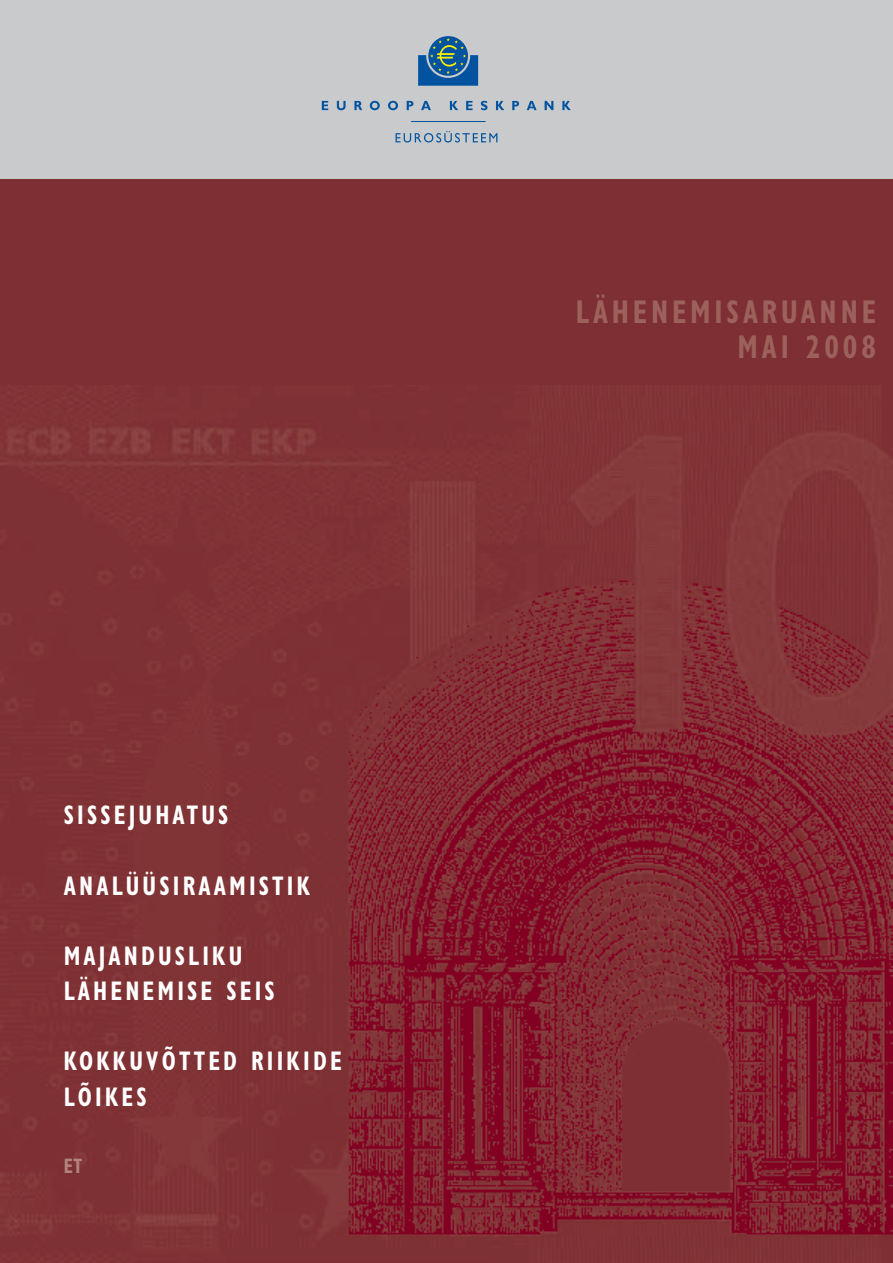
<style>
.page{position:relative;width:893px;height:1263px;background:#7d2f33}
.page>*{position:absolute;margin:0;border:0;box-sizing:border-box;transform-origin:0 0}
.t1{font:700 condensed 33px/35.2px "Gill Sans";letter-spacing:.135em;color:#9c615b;text-align:right;scale:.85 1}
.t2{font:700 condensed 27px/35.1px "Gill Sans";letter-spacing:.135em;color:#fff;scale:.85 1}
.t3{font:700 condensed 21px "Gill Sans";color:#b2847c;scale:.85 1}
</style>
<div class="page">
<img style="left:0;top:385px;width:893px;height:875px">
<div style="left:0;top:0;width:893px;height:179px;background:#c9cacc"></div>
<img style="left:290px;top:562px;width:603px;height:692px">
<svg style="left:428px;top:36px;width:40px;height:40px"></svg>
<svg style="left:418px;top:38px;width:60px;height:48px"></svg>
<svg style="left:322px;top:101px;width:6px;height:9px"></svg>
<svg style="left:337px;top:101px;width:9px;height:9px"></svg>
<svg style="left:354px;top:101px;width:8px;height:9px"></svg>
<svg style="left:370px;top:101px;width:10px;height:9px"></svg>
<svg style="left:388px;top:101px;width:10px;height:9px"></svg>
<svg style="left:407px;top:101px;width:6px;height:9px"></svg>
<svg style="left:421px;top:101px;width:10px;height:9px"></svg>
<svg style="left:450px;top:101px;width:8px;height:9px"></svg>
<svg style="left:466px;top:101px;width:7px;height:9px"></svg>
<svg style="left:481px;top:101px;width:6px;height:9px"></svg>
<svg style="left:496px;top:101px;width:8px;height:9px"></svg>
<svg style="left:512px;top:101px;width:7px;height:9px"></svg>
<svg style="left:527px;top:101px;width:10px;height:9px"></svg>
<svg style="left:545px;top:101px;width:8px;height:9px"></svg>
<svg style="left:562px;top:101px;width:9px;height:9px"></svg>
<svg style="left:396px;top:131px;width:101px;height:11px"></svg>
<hr style="left:411px;top:121px;width:74px;height:1px;background:#0153a0">
<p class="t2" style="left:64px;top:797px;width:195px">SISSEJUHATUS</p>
<p class="t2" style="left:64px;top:868px;width:291px">ANALÜÜSIRAAMISTIK</p>
<p class="t2" style="left:64px;top:938px;width:250px">MAJANDUSLIKU<br>LÄHENEMISE SEIS</p>
<p class="t2" style="left:64px;top:1044px;width:328px">KOKKUVÕTTED RIIKIDE<br>LÕIKES</p>
<p class="t3" style="left:64px;top:1154px;width:23px">ET</p>
<p class="t1" style="left:576px;top:294px;width:355px">lÄHENEMISARUANNE<br>MAI 2008</p>
</div>
